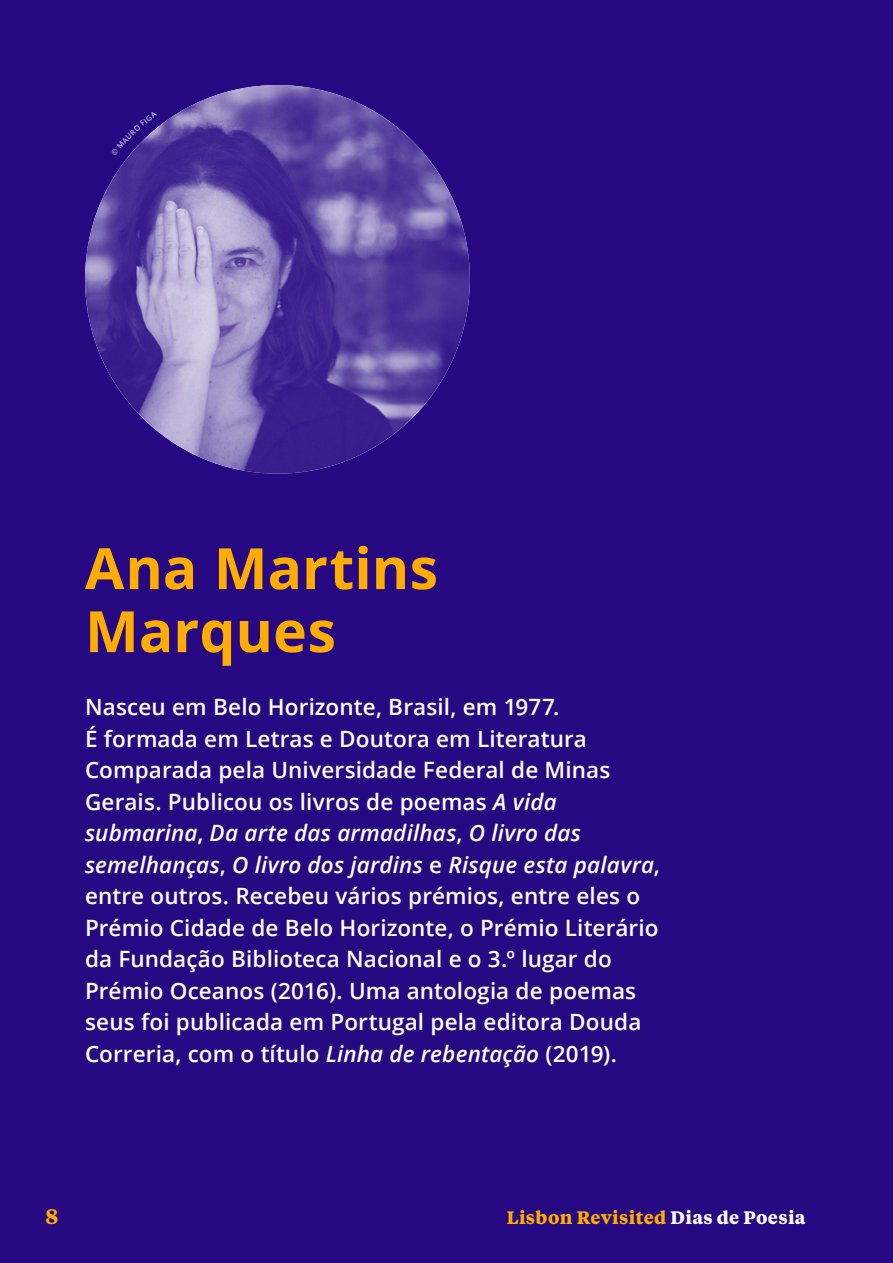
<style>
.page{position:relative;width:893px;height:1263px;background:#260882}
.page>*{position:absolute;margin:0;border:0;box-sizing:border-box;transform-origin:0 0}
.t1{font:700 57px/63px "Open Sans";color:#ffac03}
.t2{font:600 22.5px/31.5px "Open Sans";letter-spacing:.005em;color:#fff}
.t3{font:700 21px "Tiempos Text";color:#ffac03}
.t4{font:700 18px "Tiempos Text";letter-spacing:.02em;color:#ffac03}
.s1{font-style:italic}
.s2{color:#fff}
</style>
<div class="page">
<img style="left:85px;top:85px;width:385px;height:389px">
<svg style="left:111px;top:111px;width:46px;height:45px"></svg>
<h1 class="t1" style="left:85px;top:535px;width:354px">Ana Martins<br>Marques</h1>
<p class="t2" style="left:85px;top:691px;width:576px">Nasceu em Belo Horizonte, Brasil, em 1977.<br>É formada em Letras e Doutora em Literatura Comparada pela Universidade Federal de Minas Gerais. Publicou os livros de poemas <span class="s1">A vida submarina</span>, <span class="s1">Da arte das armadilhas</span>, <span class="s1">O livro das semelhanças</span>, <span class="s1">O livro dos jardins</span> e <span class="s1">Risque esta palavra</span>, entre outros. Recebeu vários prémios, entre eles o Prémio Cidade de Belo Horizonte, o Prémio Literário da Fundação Biblioteca Nacional e o 3.º lugar do Prémio Oceanos (2016). Uma antologia de poemas seus foi publicada em Portugal pela editora Douda Correria, com o título <span class="s1">Linha de rebentação</span> (2019).</p>
<p class="t3" style="left:46px;top:1201px;width:14px">8</p>
<p class="t4" style="left:507px;top:1204px;width:300px">Lisbon Revisited <span class="s2">Dias de Poesia</span></p>
</div>
